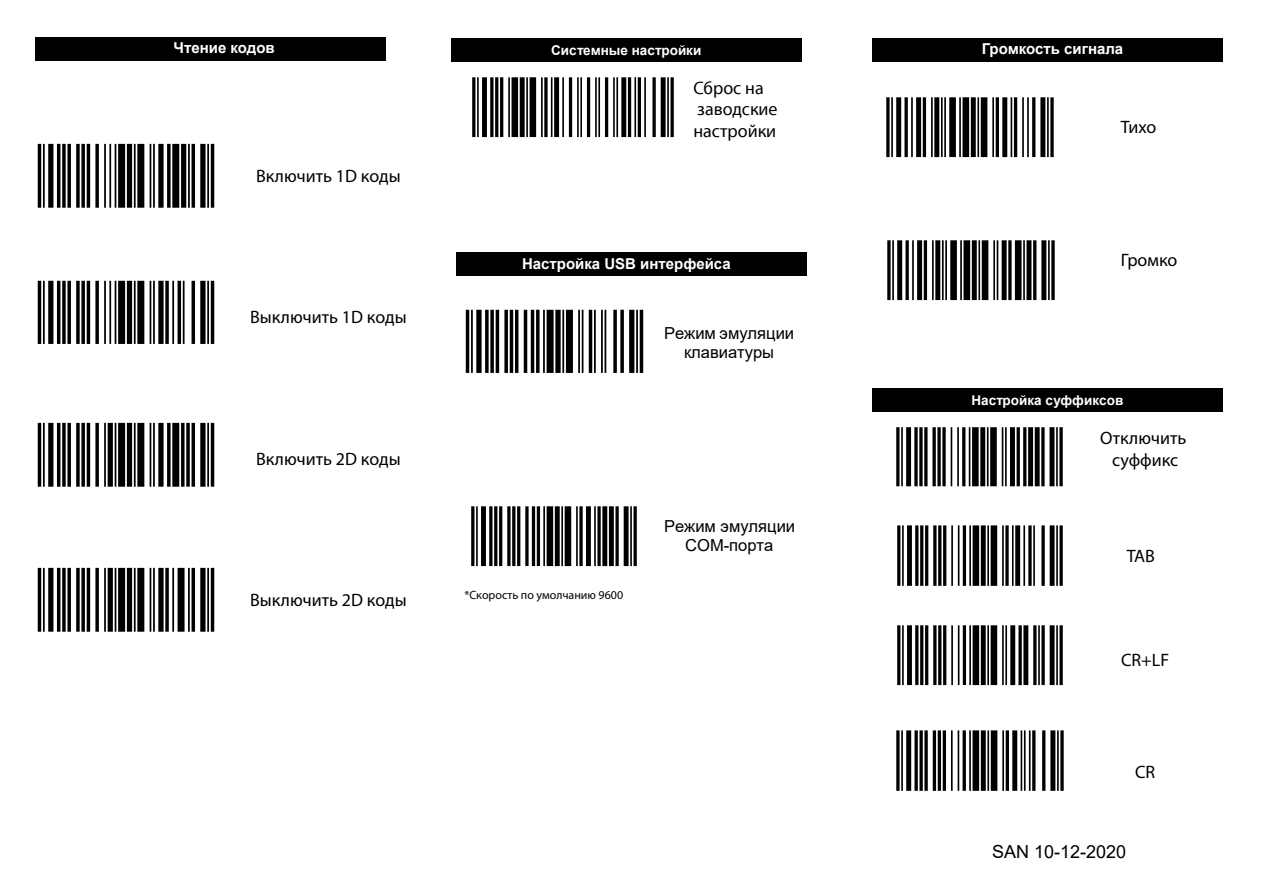
<style>
.page{position:relative;width:1263px;height:893px;background:#fff}
.page>*{position:absolute;margin:0;border:0;box-sizing:border-box;transform-origin:0 0}
.t1{font:18px/21.6px "Myriad Pro";color:#000;text-align:center}
.t2{font:18px "Arial";color:#000}
.t3{font:16.5px/18.9px "Arial";color:#000;text-align:center}
.t4{font:700 15px "Arial";color:#fff}
.t5{font:700 13.5px "Arial";color:#fff}
.t6{font:12px "Myriad Pro";color:#000}
</style>
<div class="page">
<div style="left:451px;top:38px;width:351px;height:24px;background:#000"></div>
<div style="left:872px;top:38px;width:351px;height:24px;background:#000"></div>
<div style="left:872px;top:388px;width:351px;height:24px;background:#000"></div>
<div style="left:456px;top:252px;width:351px;height:24px;background:#000"></div>
<img style="left:472px;top:77px;width:202px;height:61px">
<img style="left:886px;top:97px;width:168px;height:61px">
<div style="left:35px;top:37px;width:351px;height:24px;background:#000"></div>
<img style="left:37px;top:280px;width:178px;height:64px">
<img style="left:37px;top:143px;width:178px;height:65px">
<img style="left:37px;top:567px;width:178px;height:65px">
<img style="left:37px;top:422px;width:178px;height:65px">
<img style="left:465px;top:309px;width:179px;height:64px">
<img style="left:471px;top:506px;width:166px;height:61px">
<img style="left:887px;top:240px;width:168px;height:61px">
<img style="left:896px;top:427px;width:167px;height:60px">
<img style="left:897px;top:625px;width:166px;height:61px">
<img style="left:896px;top:730px;width:168px;height:61px">
<img style="left:897px;top:525px;width:166px;height:61px">
<p class="t4" style="left:174px;top:37px;width:103px">Чтение кодов</p>
<p class="t1" style="left:256px;top:165px;width:146px">Включить 1D коды</p>
<p class="t1" style="left:250px;top:306px;width:158px">Выключить 1D коды</p>
<p class="t1" style="left:256px;top:448px;width:146px">Включить 2D коды</p>
<p class="t5" style="left:551px;top:40px;width:152px">Системные настройки</p>
<p class="t1" style="left:693px;top:77px;width:86px;text-align:left">Сброс на заводские настройки</p>
<p class="t4" style="left:522px;top:253px;width:210px">Настройка USB интерфейса</p>
<p class="t3" style="left:664px;top:324px;width:132px">Режим эмуляции клавиатуры</p>
<p class="t3" style="left:664px;top:516px;width:133px">Режим эмуляции<br>COM-порта</p>
<p class="t1" style="left:250px;top:589px;width:158px">Выключить 2D коды</p>
<p class="t6" style="left:464px;top:588px;width:160px">*Скорость по умолчанию 9600</p>
<p class="t4" style="left:982px;top:38px;width:143px">Громкость сигнала</p>
<p class="t1" style="left:1121px;top:116px;width:37px">Тихо</p>
<p class="t1" style="left:1121px;top:249px;width:58px">Громко</p>
<p class="t5" style="left:971px;top:390px;width:153px">Настройка суффиксов</p>
<p class="t1" style="left:1100px;top:427px;width:88px">Отключить суффикс</p>
<p class="t1" style="left:1127px;top:545px;width:30px">TAB</p>
<p class="t1" style="left:1121px;top:649px;width:50px">CR+LF</p>
<p class="t1" style="left:1135px;top:761px;width:22px">CR</p>
<p class="t2" style="left:992px;top:839px;width:136px">SAN 10-12-2020</p>
</div>
